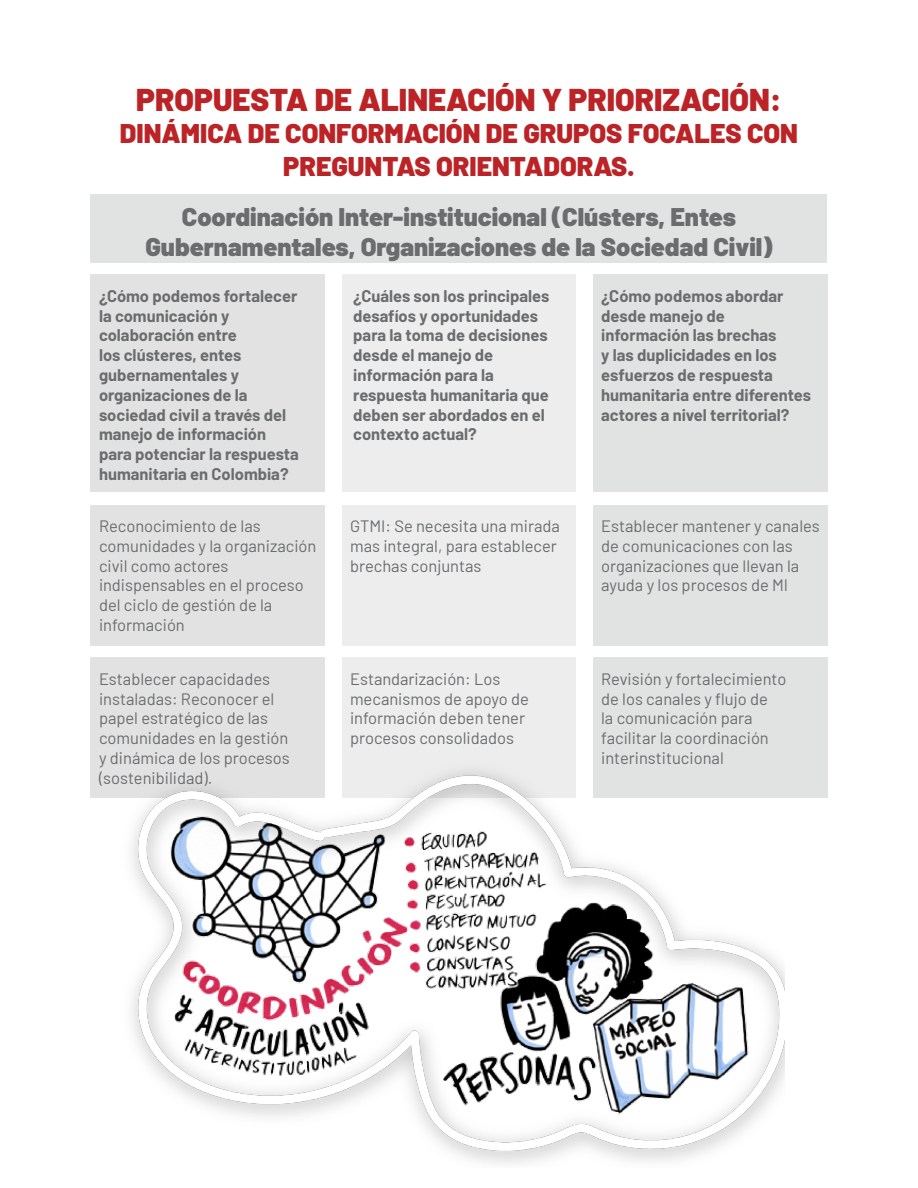
<style>
.page{position:relative;width:918px;height:1188px;background:#fff}
.page>*{position:absolute;margin:0;border:0;box-sizing:border-box;transform-origin:0 0}
.t1{font:900 31.5px "Barlow";color:#bc2326}
.t2{font:900 27px/32.4px "Barlow";color:#bc2326;text-align:center}
.t3{font:900 25.5px/30.6px "Barlow";color:#6a6c6e;text-align:center}
.t4{font:16.5px/19.8px "Barlow";color:#6a6c6e}
.t5{font:700 16.5px/19.8px "Barlow";color:#6a6c6e}
</style>
<div class="page">
<div style="left:91px;top:194px;width:736px;height:69px;background:#e1e2e2"></div>
<div style="left:91px;top:274px;width:234px;height:218px;background:#e2e2e2"></div>
<div style="left:91px;top:505px;width:234px;height:140px;background:#e2e2e2"></div>
<div style="left:342px;top:505px;width:234px;height:140px;background:#ededed"></div>
<div style="left:593px;top:505px;width:234px;height:140px;background:#e1e2e2"></div>
<div style="left:91px;top:658px;width:234px;height:140px;background:#e2e2e2"></div>
<div style="left:342px;top:658px;width:234px;height:140px;background:#ededed"></div>
<div style="left:593px;top:658px;width:234px;height:140px;background:#e1e2e2"></div>
<div style="left:342px;top:274px;width:234px;height:218px;background:#ededed"></div>
<div style="left:593px;top:274px;width:234px;height:218px;background:#e1e2e2"></div>
<img style="left:131px;top:771px;width:653px;height:393px">
<p class="t1" style="left:136px;top:76px;width:647px">PROPUESTA DE ALINEACIÓN Y PRIORIZACIÓN:</p>
<p class="t2" style="left:120px;top:115px;width:680px">DINÁMICA DE CONFORMACIÓN DE GRUPOS FOCALES CON<br>PREGUNTAS ORIENTADORAS.</p>
<p class="t3" style="left:145px;top:199px;width:629px">Coordinación Inter-institucional (Clústers, Entes<br>Gubernamentales, Organizaciones de la Sociedad Civil)</p>
<p class="t5" style="left:99px;top:285px;width:201px">¿Cómo podemos fortalecer la comunicación y colaboración entre<br>los clústeres, entes gubernamentales y organizaciones de la sociedad civil a través del manejo de información para potenciar la respuesta humanitaria en Colombia?</p>
<p class="t5" style="left:353px;top:285px;width:198px">¿Cuáles son los principales desafíos y oportunidades para la toma de decisiones desde el manejo de información para la respuesta humanitaria que deben ser abordados en el contexto actual?</p>
<p class="t5" style="left:601px;top:285px;width:211px">¿Cómo podemos abordar desde manejo de información las brechas<br>y las duplicidades en los esfuerzos de respuesta humanitaria entre diferentes actores a nivel territorial?</p>
<p class="t4" style="left:99px;top:515px;width:219px">Reconocimiento de las comunidades y la organización civil como actores indispensables en el proceso del ciclo de gestión de la información</p>
<p class="t4" style="left:350px;top:515px;width:211px">GTMI: Se necesita una mirada mas integral, para establecer brechas conjuntas</p>
<p class="t4" style="left:601px;top:515px;width:220px">Establecer mantener y canales de comunicaciones con las organizaciones que llevan la ayuda y los procesos de MI</p>
<p class="t4" style="left:99px;top:668px;width:192px">Establecer capacidades instaladas: Reconocer el papel estratégico de las comunidades en la gestión y dinámica de los procesos (sostenibilidad).</p>
<p class="t4" style="left:350px;top:668px;width:180px">Estandarización: Los mecanismos de apoyo de información deben tener procesos consolidados</p>
<p class="t4" style="left:601px;top:668px;width:187px">Revisión y fortalecimiento de los canales y flujo de<br>la comunicación para facilitar la coordinación interinstitucional</p>
</div>
